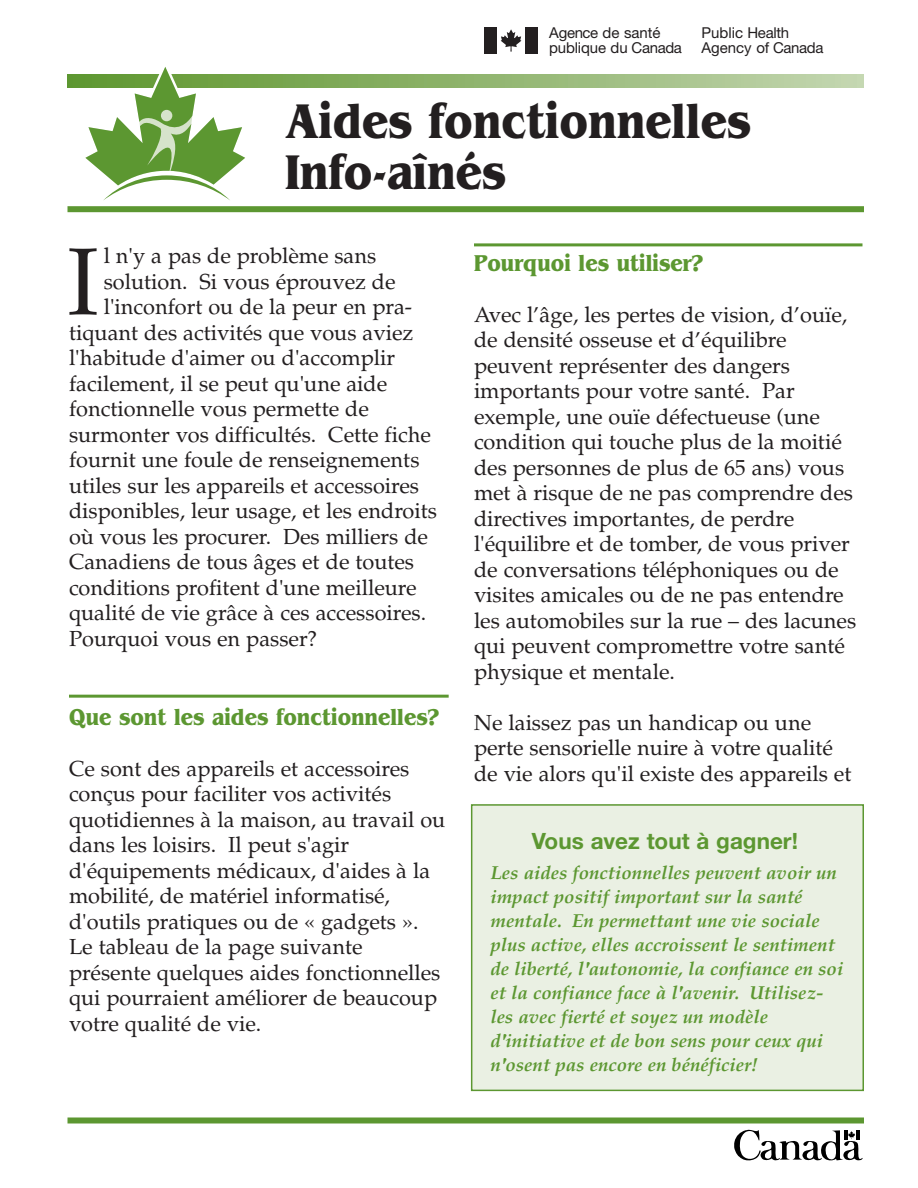
<style>
.page{position:relative;width:918px;height:1188px;background:#fff}
.page>*{position:absolute;margin:0;border:0;box-sizing:border-box;transform-origin:0 0}
.t1{font:95.1px "Palatino";color:#231f20}
.t2{font:700 51px/51px "Benguiat";color:#231f20;scale:.85 1}
.t3{font:700 24px "Benguiat";color:#5c9731;scale:.85 1}
.t4{font:700 22.5px "Helvetica Neue";color:#5c9731}
.t5{font:21.75px/25.5px "Palatino";color:#231f20}
.t6{font:italic 700 18.75px/24px "Palatino";color:#5c9731}
.t7{font:15px/15px "Helvetica Neue";letter-spacing:-.01em;color:#231f20}
</style>
<div class="page">
<hr style="left:69px;top:695px;width:380px;height:3px;background:#5c9731">
<div style="left:68px;top:1118px;width:796px;height:6px;background:#5c9731"></div>
<svg style="left:734px;top:1129px;width:129px;height:32px"></svg>
<hr style="left:474px;top:243px;width:388px;height:3px;background:#5c9731">
<svg style="left:68px;top:74px;width:796px;height:14px;background:#99ba7a"></svg>
<div style="left:68px;top:206px;width:796px;height:6px;background:#5c9731"></div>
<svg style="left:81px;top:67px;width:169px;height:133px"></svg>
<div style="left:472px;top:805px;width:391px;height:285px;background:#eaf0e3"></div>
<div style="left:471px;top:804px;width:393px;height:287px;border:2px solid #5c9731"></div>
<div style="left:484px;top:27px;width:13px;height:27px;background:#231f20"></div>
<svg style="left:501px;top:29px;width:20px;height:23px"></svg>
<div style="left:526px;top:27px;width:12px;height:27px;background:#231f20"></div>
<p class="t7" style="left:549px;top:26px;width:134px">Agence de santé publique du Canada</p>
<p class="t7" style="left:702px;top:26px;width:124px">Public Health<br>Agency of Canada</p>
<h2 class="t2" style="left:285px;top:101px;width:550px">Aides fonctionnelles<br>Info-aînés</h2>
<h1 class="t1" style="left:67px;top:245px;width:34px">I</h1>
<p class="t5" style="left:104px;top:246px;width:274px">l n'y a pas de problème sans</p>
<p class="t5" style="left:104px;top:271px;width:293px">solution. Si vous éprouvez de</p>
<p class="t5" style="left:104px;top:297px;width:310px">l'inconfort ou de la peur en pra-</p>
<p class="t5" style="left:69px;top:322px;width:346px">tiquant des activités que vous aviez</p>
<p class="t5" style="left:69px;top:348px;width:328px">l'habitude d'aimer ou d'accomplir</p>
<p class="t5" style="left:69px;top:373px;width:320px">facilement, il se peut qu'une aide</p>
<p class="t5" style="left:69px;top:399px;width:301px">fonctionnelle vous permette de</p>
<p class="t5" style="left:69px;top:424px;width:363px">surmonter vos difficultés. Cette fiche</p>
<p class="t5" style="left:69px;top:450px;width:352px">fournit une foule de renseignements</p>
<p class="t5" style="left:69px;top:475px;width:352px">utiles sur les appareils et accessoires</p>
<p class="t5" style="left:69px;top:501px;width:370px">disponibles, leur usage, et les endroits</p>
<p class="t5" style="left:69px;top:526px;width:361px">où vous les procurer. Des milliers de</p>
<p class="t5" style="left:69px;top:552px;width:347px">Canadiens de tous âges et de toutes</p>
<p class="t5" style="left:69px;top:577px;width:349px">conditions profitent d'une meilleure</p>
<p class="t5" style="left:69px;top:603px;width:359px">qualité de vie grâce à ces accessoires.</p>
<p class="t5" style="left:69px;top:628px;width:250px">Pourquoi vous en passer?</p>
<p class="t3" style="left:69px;top:708px;width:437px">Que sont les aides fonctionnelles?</p>
<p class="t5" style="left:69px;top:758px;width:378px">Ce sont des appareils et accessoires conçus pour faciliter vos activités quotidiennes à la maison, au travail ou dans les loisirs. Il peut s'agir d'équipements médicaux, d'aides à la mobilité, de matériel informatisé, d'outils pratiques ou de « gadgets ».<br>Le tableau de la page suivante présente quelques aides fonctionnelles qui pourraient améliorer de beaucoup votre qualité de vie.</p>
<p class="t3" style="left:474px;top:254px;width:271px">Pourquoi les utiliser?</p>
<p class="t5" style="left:474px;top:304px;width:384px">Avec l’âge, les pertes de vision, d’ouïe, de densité osseuse et d’équilibre peuvent représenter des dangers importants pour votre santé. Par exemple, une ouïe défectueuse (une condition qui touche plus de la moitié des personnes de plus de 65 ans) vous met à risque de ne pas comprendre des directives importantes, de perdre l'équilibre et de tomber, de vous priver de conversations téléphoniques ou de visites amicales ou de ne pas entendre les automobiles sur la rue – des lacunes qui peuvent compromettre votre santé physique et mentale.</p>
<p class="t5" style="left:474px;top:712px;width:379px">Ne laissez pas un handicap ou une perte sensorielle nuire à votre qualité de vie alors qu'il existe des appareils et</p>
<p class="t4" style="left:532px;top:833px;width:268px">Vous avez tout à gagner!</p>
<p class="t6" style="left:490px;top:863px;width:354px">Les aides fonctionnelles peuvent avoir un impact positif important sur la santé mentale. En permettant une vie sociale plus active, elles accroissent le sentiment de liberté, l'autonomie, la confiance en soi et la confiance face à l'avenir. Utilisez&shy;les avec fierté et soyez un modèle d'initiative et de bon sens pour ceux qui n'osent pas encore en bénéficier!</p>
</div>
